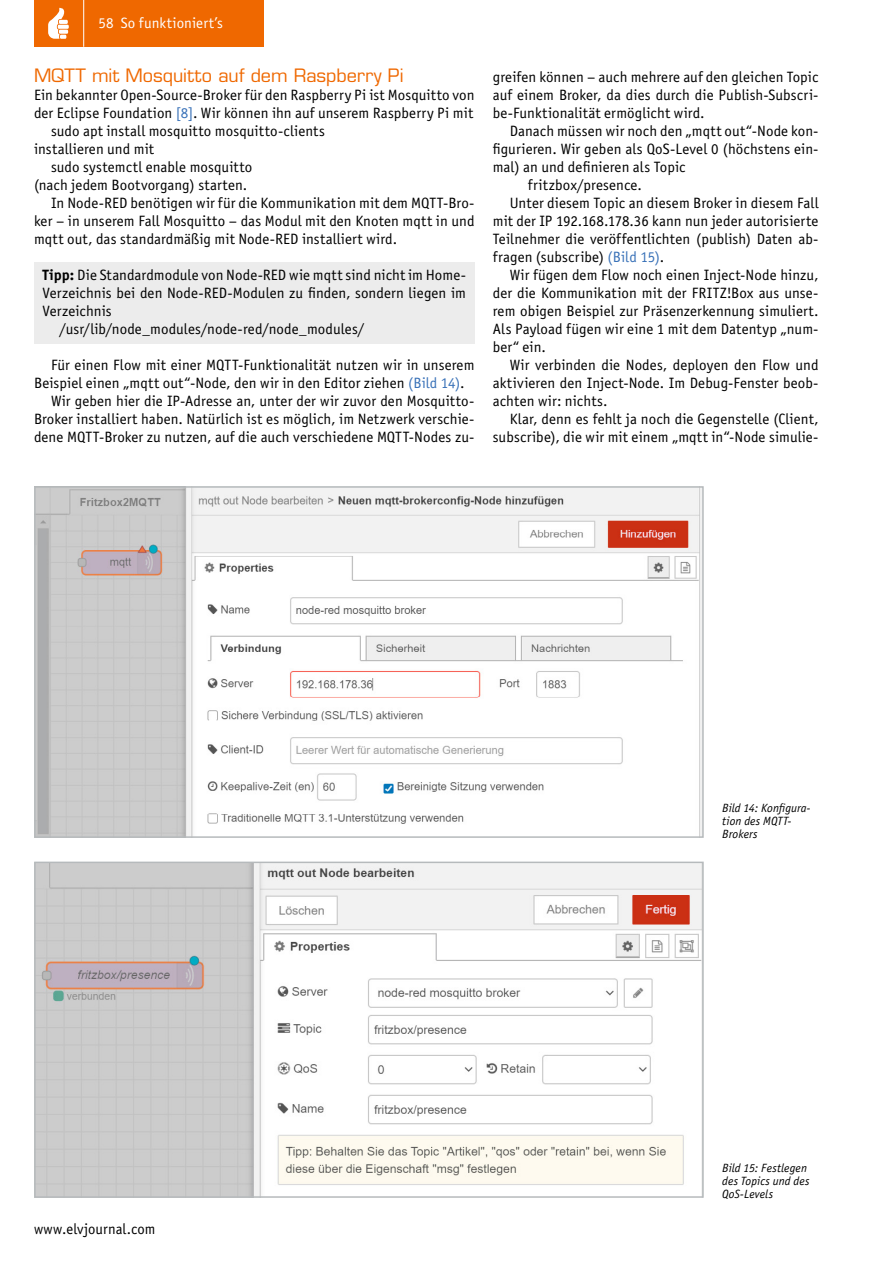
<style>
.page{position:relative;width:893px;height:1263px;background:#fff}
.page>*{position:absolute;margin:0;border:0;box-sizing:border-box;transform-origin:0 0}
.Subhead_5{font:18px "Eurostile LT Std";color:#ef6800}
.Fließtext_Neue_Zeile{font:15px/18px "Officina Sans Book ITC";letter-spacing:.005em;color:#000;text-align:justify}
.Fließtext_Neuer_Absa{font:15px/18px "Officina Sans Book ITC";letter-spacing:.005em;color:#000}
.t1{font:15px "Officina Sans Book ITC";letter-spacing:.005em;color:#fff}
.Bildunterschrift{font:italic 12px/12.8px "Officina Sans Book ITC";letter-spacing:.01em;color:#000}
.s1{color:#3a72b8}
.s2{font-family:"Officina Sans Bold ITC"}
</style>
<div class="page">
<div style="left:34px;top:0;width:230px;height:47px;background:#ef6800"></div>
<hr style="left:83px;top:0;width:1px;height:47px;background:#fff">
<svg style="left:48px;top:7px;width:21px;height:32px"></svg>
<div style="left:34px;top:262px;width:440px;height:82px;background:#ececec"></div>
<img style="left:37px;top:489px;width:664px;height:346px">
<div style="left:34px;top:486px;width:670px;height:352px;border:2px solid #b6babc"></div>
<img style="left:37px;top:865px;width:664px;height:330px">
<div style="left:34px;top:862px;width:670px;height:336px;border:2px solid #b6babc"></div>
<p class="t1" style="left:99px;top:13px;width:126px">58 So funktioniert’s</p>
<p class="Subhead_5" style="left:34px;top:64px;width:371px">MQTT mit Mosquitto auf dem Raspberry Pi</p>
<p class="Fließtext_Neuer_Absa" style="left:34px;top:85px;width:442px">Ein bekannter Open-Source-Broker für den Raspberry Pi ist Mosquitto von der Eclipse Foundation <span class="s1">[8]</span>. Wir können ihn auf unserem Raspberry Pi mit</p>
<p class="Fließtext_Neue_Zeile" style="left:51px;top:121px;width:275px">sudo apt install mosquitto mosquitto-clients</p>
<p class="Fließtext_Neuer_Absa" style="left:34px;top:139px;width:122px">installieren und mit</p>
<p class="Fließtext_Neue_Zeile" style="left:51px;top:157px;width:203px">sudo systemctl enable mosquitto</p>
<p class="Fließtext_Neuer_Absa" style="left:34px;top:175px;width:215px">(nach jedem Bootvorgang) starten.</p>
<p class="Fließtext_Neue_Zeile" style="left:34px;top:193px;width:442px;text-indent:17px">In Node-RED benötigen wir für die Kommunikation mit dem MQTT-Bro&shy;ker – in unserem Fall Mosquitto – das Modul mit den Knoten mqtt in und mqtt out, das standardmäßig mit Node-RED installiert wird.</p>
<p class="Fließtext_Neuer_Absa" style="left:43px;top:265px;width:425px;text-align:justify"><span class="s2">Tipp:</span> Die Standardmodule von Node-RED wie mqtt sind nicht im Home-Verzeichnis bei den Node-RED-Modulen zu finden, sondern liegen im Verzeichnis</p>
<p class="Fließtext_Neuer_Absa" style="left:60px;top:319px;width:306px">/usr/lib/node_modules/node-red/node_modules/</p>
<p class="Fließtext_Neue_Zeile" style="left:34px;top:355px;width:442px;text-indent:17px">Für einen Flow mit einer MQTT-Funktionalität nutzen wir in unserem<br>Beispiel einen „mqtt out“-Node, den wir in den Editor ziehen <span class="s1">(Bild 14)</span>.</p>
<p class="Fließtext_Neue_Zeile" style="left:34px;top:391px;width:442px;text-indent:17px">Wir geben hier die IP-Adresse an, unter der wir zuvor den Mosquitto-Broker installiert haben. Natürlich ist es möglich, im Netzwerk verschie&shy;dene MQTT-Broker zu nutzen, auf die auch verschiedene MQTT-Nodes zu-</p>
<p class="Fließtext_Neue_Zeile" style="left:493px;top:67px;width:327px">greifen können – auch mehrere auf den gleichen Topic auf einem Broker, da dies durch die Publish-Subscri&shy;be-Funktionalität ermöglicht wird.</p>
<p class="Fließtext_Neue_Zeile" style="left:493px;top:121px;width:327px;text-indent:17px">Danach müssen wir noch den „mqtt out“-Node kon&shy;figurieren. Wir geben als QoS-Level 0 (höchstens ein&shy;mal) an und definieren als Topic</p>
<p class="Fließtext_Neue_Zeile" style="left:528px;top:175px;width:116px">fritzbox/presence.</p>
<p class="Fließtext_Neue_Zeile" style="left:493px;top:193px;width:327px;text-indent:17px">Unter diesem Topic an diesem Broker in diesem Fall mit der IP 192.168.178.36 kann nun jeder autorisierte Teilnehmer die veröffentlichten (publish) Daten ab&shy;fragen (subscribe) <span class="s1">(Bild 15)</span>.</p>
<p class="Fließtext_Neue_Zeile" style="left:493px;top:265px;width:327px;text-indent:17px">Wir fügen dem Flow noch einen Inject-Node hinzu, der die Kommunikation mit der FRITZ!Box aus unse&shy;rem obigen Beispiel zur Präsenzerkennung simuliert.<br>Als Payload fügen wir eine 1 mit dem Datentyp „num&shy;ber“ ein.</p>
<p class="Fließtext_Neue_Zeile" style="left:493px;top:355px;width:327px;text-indent:17px">Wir verbinden die Nodes, deployen den Flow und aktivieren den Inject-Node. Im Debug-Fenster beob&shy;achten wir: nichts.</p>
<p class="Fließtext_Neue_Zeile" style="left:493px;top:409px;width:327px;text-align:right">Klar, denn es fehlt ja noch die Gegenstelle (Client, subscribe), die wir mit einem „mqtt in“-Node simulie-</p>
<p class="Fließtext_Neue_Zeile" style="left:34px;top:1219px;width:123px">www.elvjournal.com</p>
<p class="Bildunterschrift" style="left:722px;top:802px;width:90px">Bild 14: Konfigura&shy;tion des MQTT-<br>Brokers</p>
<p class="Bildunterschrift" style="left:722px;top:1162px;width:89px">Bild 15: Festlegen des Topics und des<br>QoS-Levels</p>
</div>
